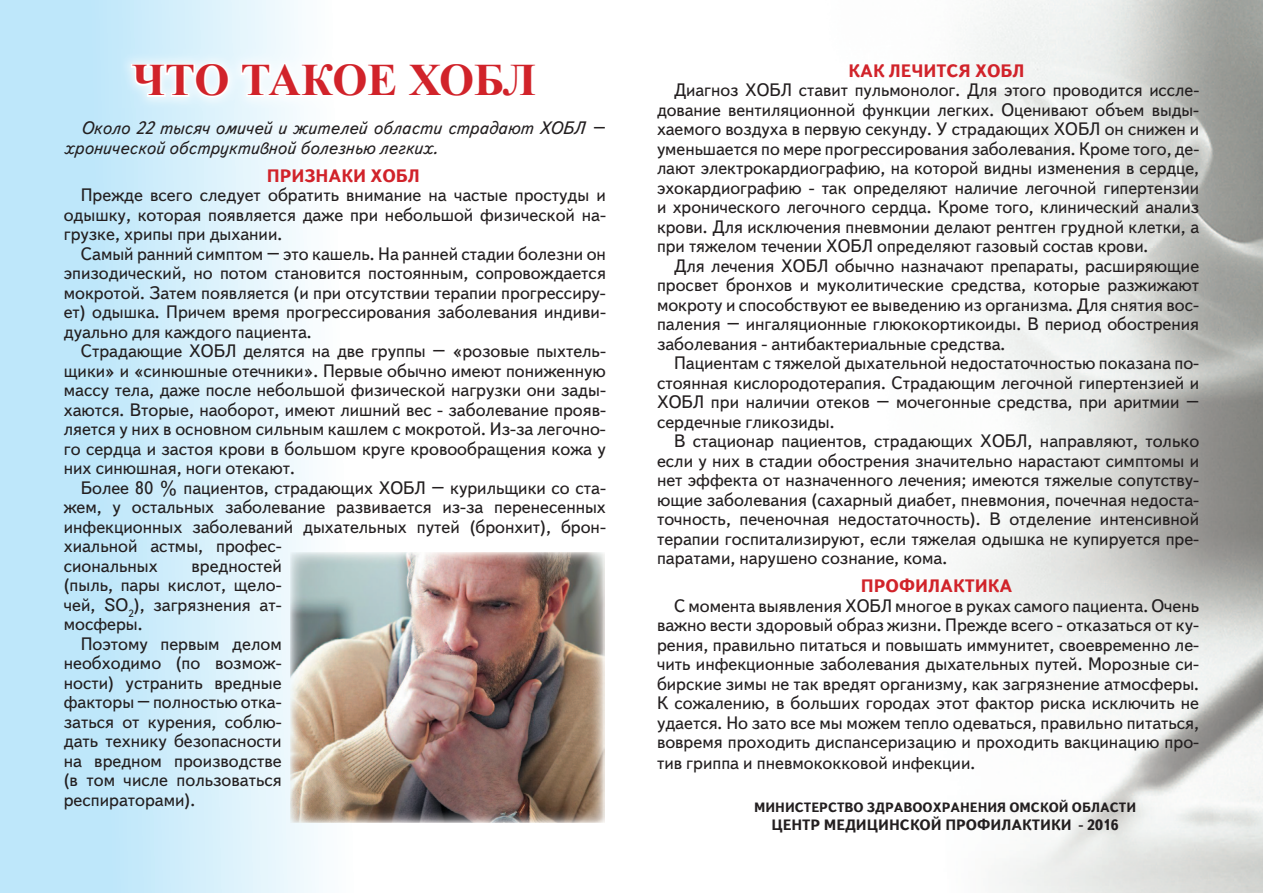
<style>
.page{position:relative;width:1263px;height:893px;background:#fff}
.page>*{position:absolute;margin:0;border:0;box-sizing:border-box;transform-origin:0 0}
.t1{font:700 45px "Times New Roman";letter-spacing:-.015em;color:#d1232a}
.t2{font:18px/19.5px "Text Book C";color:#231f20;text-align:justify}
.t3{font:italic 18px/19.5px "Text Book C";color:#231f20;scale:.96 1}
.t4{font:700 18px "Text Book C";color:#d1232a}
.t5{font:700 15px "Text Book C";color:#231f20}
.t6{font:700 13.5px "Text Book C";color:#231f20}
</style>
<div class="page">
<svg style="left:0;top:0;width:605px;height:893px"></svg>
<img style="left:118px;top:50px;width:428px;height:58px">
<svg style="left:129px;top:62px;width:102px;height:37px"></svg>
<svg style="left:239px;top:61px;width:160px;height:38px"></svg>
<svg style="left:406px;top:62px;width:132px;height:38px"></svg>
<img style="left:290px;top:552px;width:314px;height:271px">
<h1 class="t1" style="left:132px;top:49px;width:406px">ЧТО ТАКОЕ ХОБЛ</h1>
<p class="t4" style="left:848px;top:60px;width:178px">КАК ЛЕЧИТСЯ ХОБЛ</p>
<p class="t2" style="left:657px;top:81px;width:544px;text-indent:17px">Диагноз ХОБЛ ставит пульмонолог. Для этого проводится иссле&shy;дование вентиляционной функции легких. Оценивают объем выды&shy;хаемого воздуха в первую секунду. У страдающих ХОБЛ он снижен и уменьшается по мере прогрессирования заболевания. Кроме того, де&shy;лают электрокардиографию, на которой видны изменения в сердце, эхокардиографию - так определяют наличие легочной гипертензии и хронического легочного сердца. Кроме того, клинический анализ крови. Для исключения пневмонии делают рентген грудной клетки, а при тяжелом течении ХОБЛ определяют газовый состав крови.</p>
<p class="t2" style="left:657px;top:256px;width:544px;text-indent:17px">Для лечения ХОБЛ обычно назначают препараты, расширяющие просвет бронхов и муколитические средства, которые разжижают мокроту и способствуют ее выведению из организма. Для снятия вос&shy;паления – ингаляционные глюкокортикоиды. В период обострения заболевания - антибактериальные средства.</p>
<p class="t2" style="left:657px;top:354px;width:544px;text-indent:17px">Пациентам с тяжелой дыхательной недостаточностью показана по&shy;стоянная кислородотерапия. Страдающим легочной гипертензией и ХОБЛ при наличии отеков – мочегонные средства, при аритмии – сердечные гликозиды.</p>
<p class="t2" style="left:657px;top:432px;width:544px;text-indent:17px">В стационар пациентов, страдающих ХОБЛ, направляют, только если у них в стадии обострения значительно нарастают симптомы и нет эффекта от назначенного лечения; имеются тяжелые сопутству&shy;ющие заболевания (сахарный диабет, пневмония, почечная недоста&shy;точность, печеночная недостаточность). В отделение интенсивной терапии госпитализируют, если тяжелая одышка не купируется пре&shy;паратами, нарушено сознание, кома.</p>
<p class="t4" style="left:861px;top:576px;width:153px">ПРОФИЛАКТИКА</p>
<p class="t2" style="left:657px;top:596px;width:544px;text-indent:17px">С момента выявления ХОБЛ многое в руках самого пациента. Очень важно вести здоровый образ жизни. Прежде всего - отказаться от ку&shy;рения, правильно питаться и повышать иммунитет, своевременно ле&shy;чить инфекционные заболевания дыхательных путей. Морозные си&shy;бирские зимы не так вредят организму, как загрязнение атмосферы.<br>К сожалению, в больших городах этот фактор риска исключить не удается. Но зато все мы можем тепло одеваться, правильно питаться, вовремя проходить диспансеризацию и проходить вакцинацию про&shy;тив гриппа и пневмококковой инфекции.</p>
<p class="t3" style="left:64px;top:118px;width:566px;text-indent:17px">Около 22 тысяч омичей и жителей области страдают ХОБЛ – хронической обструктивной болезнью легких.</p>
<p class="t4" style="left:267px;top:165px;width:155px">ПРИЗНАКИ ХОБЛ</p>
<p class="t2" style="left:64px;top:185px;width:544px;text-indent:17px">Прежде всего следует обратить внимание на частые простуды и одышку, которая появляется даже при небольшой физической на&shy;грузке, хрипы при дыхании.</p>
<p class="t2" style="left:64px;top:244px;width:544px;text-indent:17px">Самый ранний симптом – это кашель. На ранней стадии болезни он эпизодический, но потом становится постоянным, сопровождается мокротой. Затем появляется (и при отсутствии терапии прогрессиру&shy;ет) одышка. Причем время прогрессирования заболевания индиви&shy;дуально для каждого пациента.</p>
<p class="t2" style="left:64px;top:341px;width:544px;text-indent:17px">Страдающие ХОБЛ делятся на две группы – «розовые пыхтель&shy;щики» и «синюшные отечники». Первые обычно имеют пониженную массу тела, даже после небольшой физической нагрузки они зады&shy;хаются. Вторые, наоборот, имеют лишний вес - заболевание прояв&shy;ляется у них в основном сильным кашлем с мокротой. Из-за легочно&shy;го сердца и застоя крови в большом круге кровообращения кожа у них синюшная, ноги отекают.</p>
<p class="t2" style="left:64px;top:478px;width:544px;text-align:left;text-indent:17px">Более 80 % пациентов, страдающих ХОБЛ – курильщики со ста&shy;жем, у остальных заболевание развивается из-за перенесенных инфекционных заболеваний дыхательных путей (бронхит), брон&shy;хиальной астмы, профес-<br>сиональных</p>
<p class="t2" style="left:64px;top:556px;width:219px;text-indent:128px">вредностей (пыль, пары кислот, щело&shy;чей, SO<sub>2</sub>), загрязнения ат&shy;мосферы.</p>
<p class="t2" style="left:64px;top:634px;width:219px;text-indent:17px">Поэтому первым делом необходимо (по возмож&shy;ности) устранить вредные факторы – полностью отка&shy;заться от курения, соблю&shy;дать технику безопасности на вредном производстве (в том числе пользоваться респираторами).</p>
<p class="t6" style="left:754px;top:800px;width:384px">МИНИСТЕРСТВО ЗДРАВООХРАНЕНИЯ ОМСКОЙ ОБЛАСТИ</p>
<p class="t5" style="left:771px;top:816px;width:349px">ЦЕНТР МЕДИЦИНСКОЙ ПРОФИЛАКТИКИ - 2016</p>
</div>
